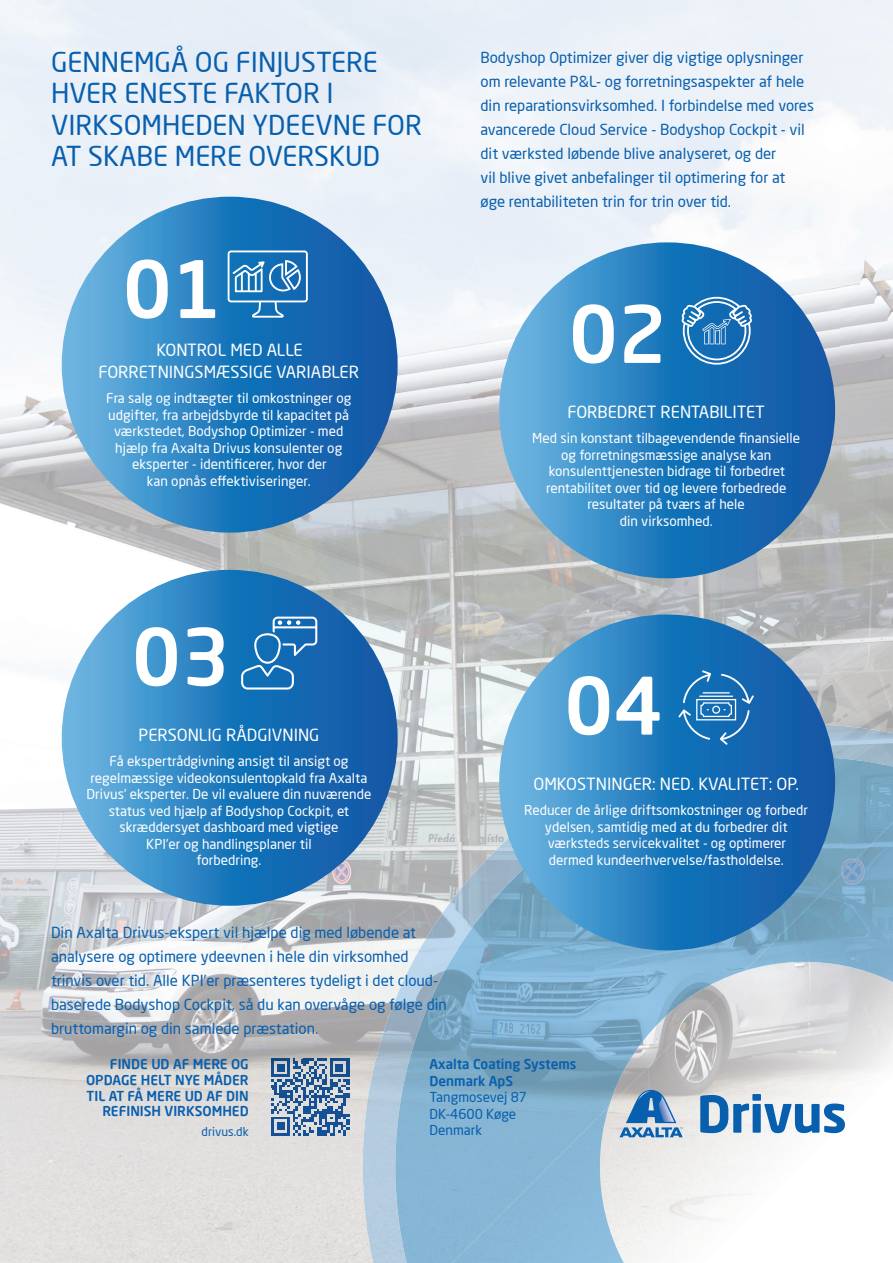
<style>
.page{position:relative;width:893px;height:1263px;background:#fff}
.page>*{position:absolute;margin:0;border:0;box-sizing:border-box;transform-origin:0 0}
.t1{font:500 78px "Neo Sans Pro";color:#fff}
.t2{font:27px/31.5px "Neo Sans Pro";color:#075fae}
.t3{font:16.5px/21.8px "Neo Sans Pro";color:#fff;text-align:center}
.t4{font:15px/24px "Neo Sans Pro";color:#075fae}
.t5{font:13.5px/16.5px "Neo Sans Pro";color:#fff;text-align:center}
.t6{font:500 13.5px/15.8px "Neo Sans Pro";color:#075fae;text-align:right}
.t7{font:13.5px/16.5px "Neo Sans Pro";color:#075fae}
.t8{font:12px "Neo Sans Pro";color:#075fae}
</style>
<div class="page">
<img style="left:0;top:0;width:841px;height:420px">
<img style="left:841px;top:0;width:52px;height:724px">
<img style="left:0;top:420px;width:420px;height:422px">
<img style="left:420px;top:420px;width:421px;height:317px">
<img style="left:420px;top:737px;width:85px;height:105px">
<img style="left:0;top:842px;width:367px;height:421px">
<img style="left:367px;top:842px;width:101px;height:114px">
<img style="left:694px;top:994px;width:3px;height:6px">
<img style="left:697px;top:966px;width:196px;height:254px">
<img style="left:648px;top:1018px;width:50px;height:243px">
<img style="left:624px;top:1066px;width:25px;height:197px">
<img style="left:820px;top:724px;width:73px;height:35px">
<img style="left:468px;top:788px;width:34px;height:97px">
<img style="left:415px;top:879px;width:54px;height:91px">
<img style="left:363px;top:956px;width:53px;height:307px">
<img style="left:595px;top:757px;width:249px;height:202px">
<img style="left:843px;top:759px;width:50px;height:112px">
<img style="left:494px;top:815px;width:101px;height:397px">
<img style="left:444px;top:899px;width:51px;height:364px">
<img style="left:395px;top:970px;width:50px;height:293px">
<img style="left:594px;top:959px;width:100px;height:102px">
<img style="left:694px;top:959px;width:63px;height:35px">
<img style="left:594px;top:1060px;width:36px;height:56px">
<svg style="left:494px;top:1212px;width:7px;height:2px"></svg>
<img style="left:844px;top:822px;width:49px;height:160px">
<img style="left:795px;top:871px;width:49px;height:95px">
<img style="left:746px;top:920px;width:49px;height:50px">
<img style="left:599px;top:1106px;width:25px;height:157px">
<div style="left:501px;top:1116px;width:98px;height:147px;background:#88b7d6"></div>
<div style="left:452px;top:1214px;width:49px;height:49px;background:#87b6d5"></div>
<svg style="left:619px;top:1090px;width:64px;height:47px;background:#83a6c7"></svg>
<svg style="left:700px;top:1094px;width:145px;height:39px"></svg>
<svg style="left:66px;top:201px;width:327px;height:327px;background:#297dbf"></svg>
<div style="left:62px;top:197px;width:336px;height:336px;border:9px solid #fff;border-radius:50%"></div>
<svg style="left:66px;top:574px;width:327px;height:327px;background:#297ebf"></svg>
<div style="left:62px;top:570px;width:336px;height:336px;border:9px solid #fff;border-radius:50%"></div>
<svg style="left:503px;top:619px;width:328px;height:327px;background:#297ebf"></svg>
<div style="left:499px;top:614px;width:336px;height:336px;border:9px solid #fff;border-radius:50%"></div>
<svg style="left:503px;top:247px;width:328px;height:327px;background:#297dbf"></svg>
<div style="left:499px;top:242px;width:336px;height:336px;border:9px solid #fff;border-radius:50%"></div>
<svg style="left:681px;top:297px;width:71px;height:68px;background:#458bc4"></svg>
<svg style="left:241px;top:617px;width:76px;height:72px;background:#3380be"></svg>
<svg style="left:228px;top:250px;width:80px;height:68px;background:#468dc5"></svg>
<svg style="left:678px;top:670px;width:76px;height:75px;background:#317fbe"></svg>
<svg style="left:272px;top:1059px;width:77px;height:77px;background:#7593b4"></svg>
<h2 class="t2" style="left:51px;top:46px;width:372px">GENNEMGÅ OG FINJUSTERE<br>HVER ENESTE FAKTOR I<br>VIRKSOMHEDEN YDEEVNE FOR<br>AT SKABE MERE OVERSKUD</h2>
<p class="t4" style="left:480px;top:45px;width:335px">Bodyshop Optimizer giver dig vigtige oplysninger om relevante P&amp;L- og forretningsaspekter af hele din reparationsvirksomhed. I forbindelse med vores avancerede Cloud Service - Bodyshop Cockpit - vil dit værksted løbende blive analyseret, og der<br>vil blive givet anbefalinger til optimering for at<br>øge rentabiliteten trin for trin over tid.</p>
<h1 class="t1" style="left:123px;top:240px;width:100px">01</h1>
<p class="t3" style="left:98px;top:339px;width:262px">KONTROL MED ALLE<br>FORRETNINGSMÆSSIGE VARIABLER</p>
<p class="t5" style="left:106px;top:390px;width:246px">Fra salg og indtægter til omkostninger og udgifter, fra arbejdsbyrde til kapacitet på værkstedet, Bodyshop Optimizer - med hjælp fra Axalta Drivus konsulenter og eksperter - identificerer, hvor der<br>kan opnås effektiviseringer.</p>
<h1 class="t1" style="left:132px;top:608px;width:100px">03</h1>
<p class="t3" style="left:139px;top:724px;width:182px">PERSONLIG RÅDGIVNING</p>
<p class="t5" style="left:86px;top:753px;width:286px">Få ekspertrådgivning ansigt til ansigt og regelmæssige videokonsulentopkald fra Axalta Drivus’ eksperter. De vil evaluere din nuværende status ved hjælp af Bodyshop Cockpit, et skræddersyet dashboard med vigtige<br>KPI’er og handlingsplaner til<br>forbedring.</p>
<p class="t4" style="left:51px;top:920px;width:397px">Din Axalta Drivus-ekspert vil hjælpe dig med løbende at analysere og optimere ydeevnen i hele din virksomhed trinvis over tid. Alle KPI’er præsenteres tydeligt i det cloud&shy;baserede Bodyshop Cockpit, så du kan overvåge og følge din bruttomargin og din samlede præstation.</p>
<h1 class="t1" style="left:569px;top:285px;width:100px">02</h1>
<p class="t3" style="left:567px;top:401px;width:199px">FORBEDRET RENTABILITET</p>
<p class="t5" style="left:532px;top:430px;width:270px">Med sin konstant tilbagevendende finansielle og forretningsmæssige analyse kan konsulenttjenesten bidrage til forbedret rentabilitet over tid og levere forbedrede resultater på tværs af hele<br>din virksomhed.</p>
<h1 class="t1" style="left:564px;top:657px;width:100px">04</h1>
<p class="t3" style="left:533px;top:773px;width:267px">OMKOSTNINGER: NED. KVALITET: OP.</p>
<p class="t5" style="left:524px;top:802px;width:285px">Reducer de årlige driftsomkostninger og forbedr ydelsen, samtidig med at du forbedrer dit værksteds servicekvalitet - og optimerer dermed kundeerhvervelse/fastholdelse.</p>
<p class="t6" style="left:86px;top:1056px;width:164px">FINDE UD AF MERE OG<br>OPDAGE HELT NYE MÅDER<br>TIL AT FÅ MERE UD AF DIN<br>REFINISH VIRKSOMHED</p>
<p class="t8" style="left:202px;top:1124px;width:49px">drivus.dk</p>
<p class="t6" style="left:429px;top:1055px;width:149px;line-height:16.5px;text-align:left">Axalta Coating Systems<br>Denmark ApS</p>
<p class="t7" style="left:429px;top:1088px;width:99px">Tangmosevej 87<br>DK-4600 Køge<br>Denmark</p>
</div>
